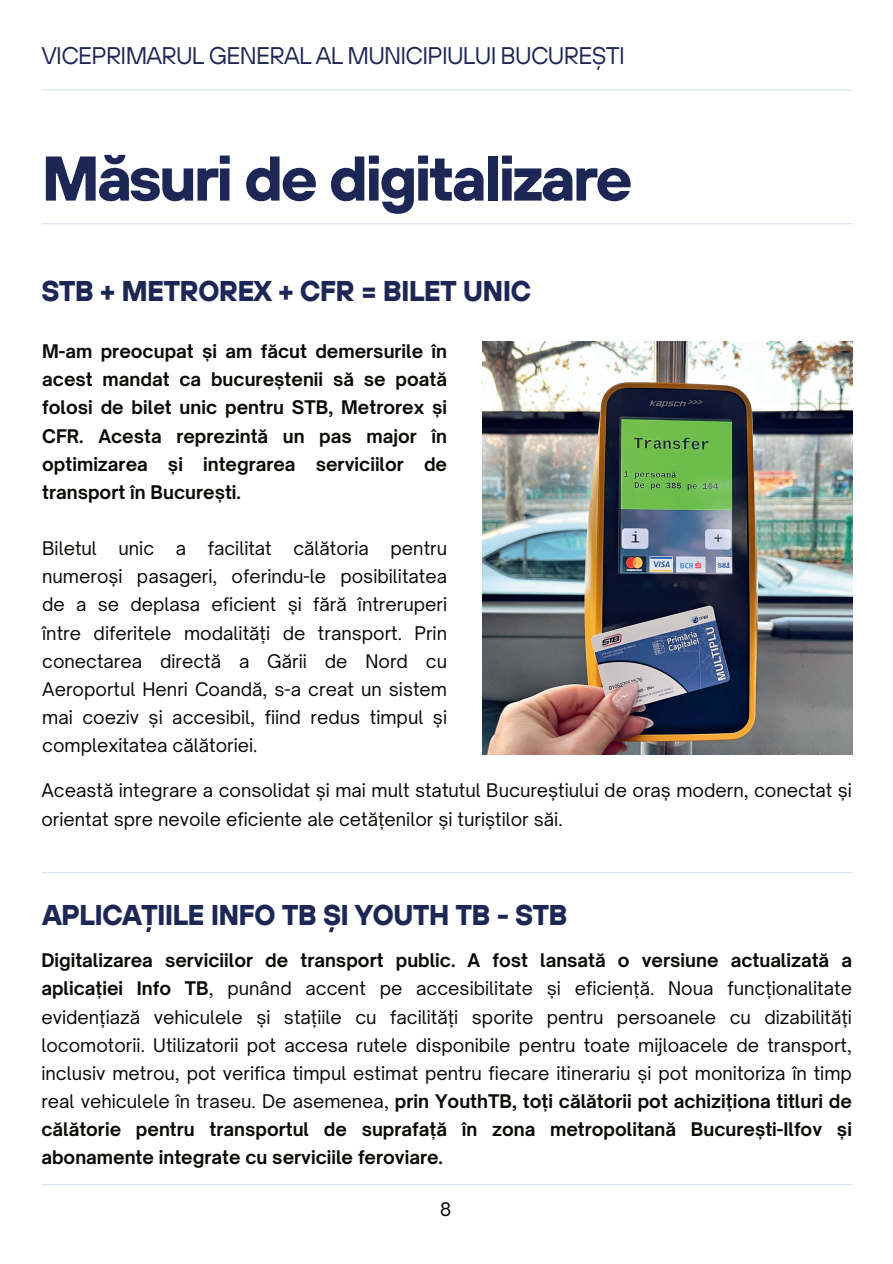
<style>
.page{position:relative;width:893px;height:1264px;background:#fff}
.page>*{position:absolute;margin:0;border:0;box-sizing:border-box;transform-origin:0 0}
.t1{font:700 63px "TT Hoves";letter-spacing:-.05em;color:#1d2755}
.t2{font:700 28.5px "TT Hoves";letter-spacing:-.03em;color:#1d2755}
.t3{font:24px "TT Hoves";letter-spacing:-.03em;color:#1d2755}
.t4{font:18px/28.2px "Open Sauce One";color:#0a0906;text-align:justify}
.t5{font:700 18px/28.2px "Open Sauce One";color:#0a0906;text-align:justify}
.s1{font-weight:700}
</style>
<div class="page">
<hr style="left:41px;top:223px;width:811px;height:1px;background:#d6e2ed">
<hr style="left:41px;top:1184px;width:811px;height:1px;background:#d6e2ed">
<hr style="left:41px;top:89px;width:811px;height:1px;background:#d6e2ed">
<hr style="left:41px;top:872px;width:811px;height:1px;background:#d6e2ed">
<img style="left:482px;top:341px;width:370px;height:413px">
<h3 class="t3" style="left:41px;top:40px;width:585px">VICEPRIMARUL GENERAL AL MUNICIPIULUI BUCUREȘTI</h3>
<h1 class="t1" style="left:41px;top:136px;width:593px">Măsuri de digitalizare</h1>
<h2 class="t2" style="left:41px;top:272px;width:491px">STB + METROREX + CFR = BILET UNIC</h2>
<p class="t5" style="left:42px;top:337px;width:406px">M-am preocupat și am făcut demersurile în acest mandat ca bucureștenii să se poată folosi de bilet unic pentru STB, Metrorex și CFR. Acesta reprezintă un pas major în optimizarea și integrarea serviciilor de transport în București.</p>
<p class="t4" style="left:42px;top:534px;width:406px">Biletul unic a facilitat călătoria pentru numeroși pasageri, oferindu-le posibilitatea de a se deplasa eficient și fără întreruperi între diferitele modalități de transport. Prin conectarea directă a Gării de Nord cu Aeroportul Henri Coandă, s-a creat un sistem mai coeziv și accesibil, fiind redus timpul și complexitatea călătoriei.</p>
<p class="t4" style="left:41px;top:776px;width:812px">Această integrare a consolidat și mai mult statutul Bucureștiului de oraș modern, conectat și orientat spre nevoile eficiente ale cetățenilor și turiștilor săi.</p>
<h2 class="t2" style="left:42px;top:896px;width:527px">APLICAȚIILE INFO TB ȘI YOUTH TB - STB</h2>
<p class="t4" style="left:41px;top:946px;width:812px"><span class="s1">Digitalizarea serviciilor de transport public. A fost lansată o versiune actualizată a aplicației Info TB</span>, punând accent pe accesibilitate și eficiență. Noua funcționalitate evidențiază vehiculele și stațiile cu facilități sporite pentru persoanele cu dizabilități locomotorii. Utilizatorii pot accesa rutele disponibile pentru toate mijloacele de transport, inclusiv metrou, pot verifica timpul estimat pentru fiecare itinerariu și pot monitoriza în timp real vehiculele în traseu. De asemenea, <span class="s1">prin YouthTB, toți călătorii pot achiziționa titluri de călătorie pentru transportul de suprafață în zona metropolitană București-Ilfov și abonamente integrate cu serviciile feroviare.</span></p>
<p class="t4" style="left:439px;top:1195px;width:13px">8</p>
</div>
